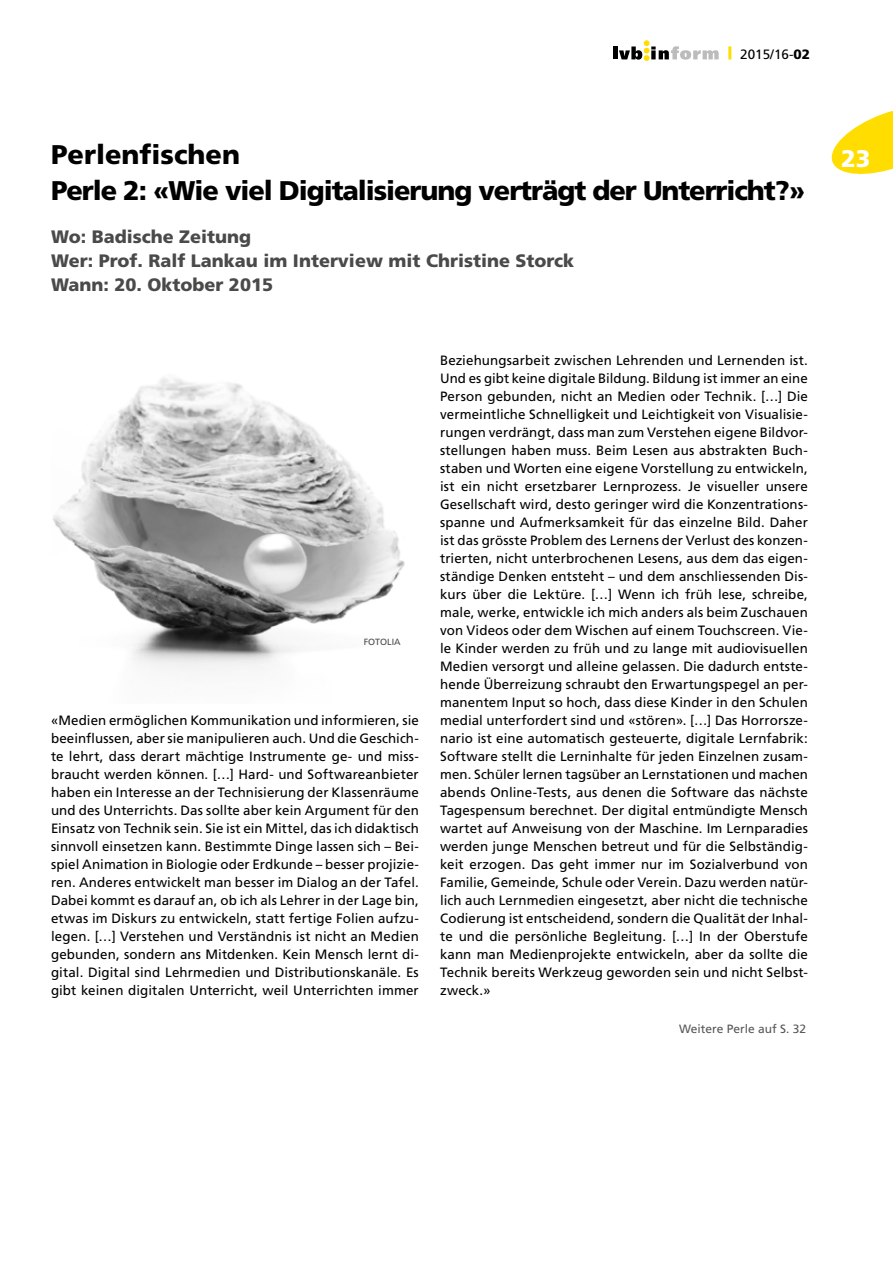
<style>
.page{position:relative;width:893px;height:1263px;background:#fff}
.page>*{position:absolute;margin:0;border:0;box-sizing:border-box;transform-origin:0 0}
.t1{font:900 27px/36px "Frutiger LT Std";letter-spacing:-.04em;color:#000}
.t2{font:900 24px "Frutiger LT Std";color:#fff}
.t3{font:900 18px/24px "Frutiger LT Std";color:#4a4a49}
.t4{font:13.5px/18px "Frutiger LT Std";letter-spacing:.005em;color:#000;text-align:justify}
.t5{font:12px "Frutiger LT Std";color:#575756}
.t6{font:9px "Frutiger LT Std";color:#4a4a49}
.s1{font-weight:900}
</style>
<div class="page">
<svg style="left:831px;top:111px;width:61px;height:63px"></svg>
<hr style="left:728px;top:46px;width:3px;height:14px;background:#fd0">
<hr style="left:613px;top:47px;width:4px;height:12px;background:#000">
<svg style="left:619px;top:40px;width:100px;height:21px"></svg>
<img style="left:53px;top:378px;width:352px;height:293px">
<p class="t4" style="left:740px;top:45px;width:71px">2015/16-<span class="s1">02</span></p>
<h1 class="t1" style="left:51px;top:136px;width:756px">Perlenfischen<br>Perle 2: «Wie viel Digitalisierung verträgt der Unterricht?»</h1>
<h3 class="t3" style="left:51px;top:225px;width:525px">Wo: Badische Zeitung<br>Wer: Prof. Ralf Lankau im Interview mit Christine Storck<br>Wann: 20. Oktober 2015</h3>
<p class="t6" style="left:364px;top:637px;width:39px">FOTOLIA</p>
<p class="t4" style="left:51px;top:711px;width:369px">«Medien ermöglichen Kommunikation und informieren, sie beeinflussen, aber sie manipulieren auch. Und die Geschich&shy;te lehrt, dass derart mächtige Instrumente ge- und miss&shy;braucht werden können. […] Hard- und Softwareanbieter haben ein Interesse an der Technisierung der Klassenräume und des Unterrichts. Das sollte aber kein Argument für den Einsatz von Technik sein. Sie ist ein Mittel, das ich didaktisch sinnvoll einsetzen kann. Bestimmte Dinge lassen sich – Bei&shy;spiel Animation in Biologie oder Erdkunde – besser projizie&shy;ren. Anderes entwickelt man besser im Dialog an der Tafel.<br>Dabei kommt es darauf an, ob ich als Lehrer in der Lage bin, etwas im Diskurs zu entwickeln, statt fertige Folien aufzu&shy;legen. […] Verstehen und Verständnis ist nicht an Medien gebunden, sondern ans Mitdenken. Kein Mensch lernt di&shy;gital. Digital sind Lehrmedien und Distributionskanäle. Es gibt keinen digitalen Unterricht, weil Unterrichten immer</p>
<p class="t4" style="left:440px;top:351px;width:369px">Beziehungsarbeit zwischen Lehrenden und Lernenden ist.<br>Und es gibt keine digitale Bildung. Bildung ist immer an eine Person gebunden, nicht an Medien oder Technik. […] Die vermeintliche Schnelligkeit und Leichtigkeit von Visualisie&shy;rungen verdrängt, dass man zum Verstehen eigene Bildvor&shy;stellungen haben muss. Beim Lesen aus abstrakten Buch&shy;staben und Worten eine eigene Vorstellung zu entwickeln, ist ein nicht ersetzbarer Lernprozess. Je visueller unsere Gesellschaft wird, desto geringer wird die Konzentrations&shy;spanne und Aufmerksamkeit für das einzelne Bild. Daher ist das grösste Problem des Lernens der Verlust des konzen&shy;trierten, nicht unterbrochenen Lesens, aus dem das eigen&shy;ständige Denken entsteht – und dem anschliessenden Dis&shy;kurs über die Lektüre. […] Wenn ich früh lese, schreibe, male, werke, entwickle ich mich anders als beim Zuschauen von Videos oder dem Wischen auf einem Touchscreen. Vie&shy;le Kinder werden zu früh und zu lange mit audiovisuellen Medien versorgt und alleine gelassen. Die dadurch entste&shy;hende Überreizung schraubt den Erwartungspegel an per&shy;manentem Input so hoch, dass diese Kinder in den Schulen medial unterfordert sind und «stören». […] Das Horrorsze&shy;nario ist eine automatisch gesteuerte, digitale Lernfabrik:<br>Software stellt die Lerninhalte für jeden Einzelnen zusam&shy;men. Schüler lernen tagsüber an Lernstationen und machen abends Online-Tests, aus denen die Software das nächste Tagespensum berechnet. Der digital entmündigte Mensch wartet auf Anweisung von der Maschine. Im Lernparadies werden junge Menschen betreut und für die Selbständig&shy;keit erzogen. Das geht immer nur im Sozialverbund von Familie, Gemeinde, Schule oder Verein. Dazu werden natür&shy;lich auch Lernmedien eingesetzt, aber nicht die technische Codierung ist entscheidend, sondern die Qualität der Inhal&shy;te und die persönliche Begleitung. […] In der Oberstufe kann man Medienprojekte entwickeln, aber da sollte die Technik bereits Werkzeug geworden sein und nicht Selbst&shy;zweck.»</p>
<p class="t5" style="left:679px;top:1022px;width:129px">Weitere Perle auf S. 32</p>
<h2 class="t2" style="left:841px;top:144px;width:31px">23</h2>
</div>
